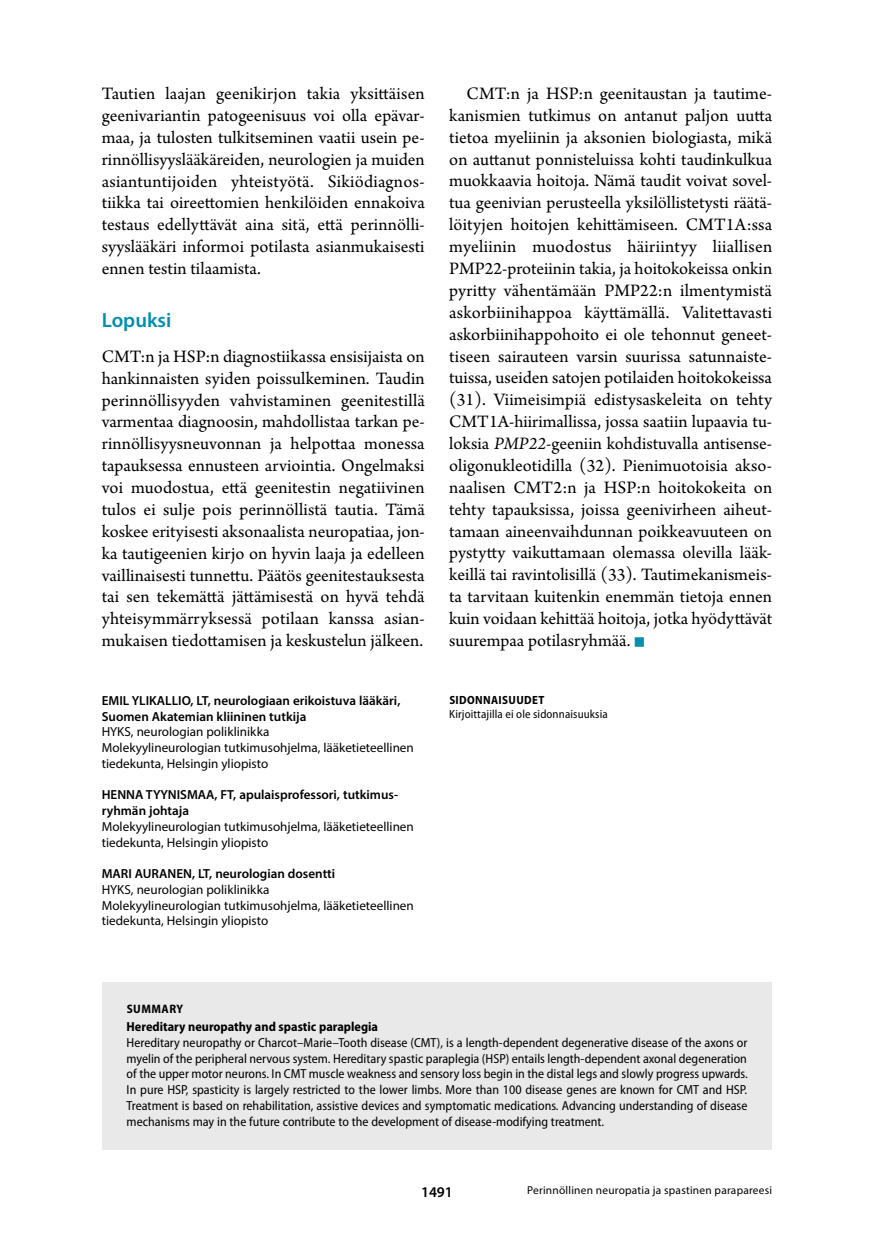
<style>
.page{position:relative;width:874px;height:1241px;background:#fff}
.page>*{position:absolute;margin:0;border:0;box-sizing:border-box;transform-origin:0 0}
.t1{font:42px "Arno Pro";color:#008faf}
.t2{font:600 20.65px "Myriad Pro";color:#008faf}
.t3{font:18.38px/21.9px "Arno Pro";color:#000;text-align:justify}
.t4{font:600 14.88px "Myriad Pro";color:#000}
.t5{font:semi-condensed 13.12px/15.8px "Myriad Pro";color:#000;text-align:justify}
.t6{font:13.12px/15.8px "Myriad Pro";color:#000}
.t7{font:600 13.12px/15.8px "Myriad Pro";color:#000}
.t8{font:700 semi-condensed 13.12px "Myriad Pro";color:#000}
.t9{font:700 semi-condensed 12.25px "Myriad Pro";letter-spacing:.04em;color:#000}
.t10{font:semi-condensed 11.9px "Myriad Pro";letter-spacing:.01em;color:#000}
.t11{font:700 semi-condensed 11.9px "Myriad Pro";letter-spacing:.03em;color:#000}
.t12{font:11.38px "Myriad Pro";letter-spacing:.02em;color:#000}
.s1{font-style:italic}
</style>
<div class="page">
<div style="left:102px;top:981px;width:669px;height:168px;background:#e9e9e9"></div>
<p class="t3" style="left:102px;top:84px;width:324px">Tautien laajan geenikirjon takia yksittäisen geenivariantin patogeenisuus voi olla epävar&shy;maa, ja tulosten tulkitseminen vaatii usein pe&shy;rinnöllisyyslääkäreiden, neurologien ja muiden asiantuntijoiden yhteistyötä. Sikiödiagnos&shy;tiikka tai oireettomien henkilöiden ennakoiva testaus edellyttävät aina sitä, että perinnölli&shy;syyslääkäri informoi potilasta asianmukaisesti ennen testin tilaamista.</p>
<p class="t2" style="left:102px;top:306px;width:71px">Lopuksi</p>
<p class="t3" style="left:102px;top:346px;width:324px">CMT:n ja HSP:n diagnostiikassa ensisijaista on hankinnaisten syiden poissulkeminen. Taudin perinnöllisyyden vahvistaminen geenitestillä varmentaa diagnoosin, mahdollistaa tarkan pe&shy;rinnöllisyysneuvonnan ja helpottaa monessa tapauksessa ennusteen arviointia. Ongelmaksi voi muodostua, että geenitestin negatiivinen tulos ei sulje pois perinnöllistä tautia. Tämä koskee erityisesti aksonaalista neuropatiaa, jon&shy;ka tautigeenien kirjo on hyvin laaja ja edelleen vaillinaisesti tunnettu. Päätös geenitestauksesta tai sen tekemättä jättämisestä on hyvä tehdä yhteisymmärryksessä potilaan kanssa asian&shy;mukaisen tiedottamisen ja keskustelun jälkeen.</p>
<p class="t7" style="left:102px;top:692px;width:300px">EMIL YLIKALLIO, LT, neurologiaan erikoistuva lääkäri,<br>Suomen Akatemian kliininen tutkija</p>
<p class="t6" style="left:102px;top:723px;width:313px">HYKS, neurologian poliklinikka<br>Molekyylineurologian tutkimusohjelma, lääketieteellinen tiedekunta, Helsingin yliopisto</p>
<p class="t7" style="left:102px;top:786px;width:298px">HENNA TYYNISMAA, FT, apulaisprofessori, tutkimus&shy;ryhmän johtaja</p>
<p class="t6" style="left:102px;top:818px;width:313px">Molekyylineurologian tutkimusohjelma, lääketieteellinen tiedekunta, Helsingin yliopisto</p>
<p class="t7" style="left:102px;top:865px;width:235px">MARI AURANEN, LT, neurologian dosentti</p>
<p class="t6" style="left:102px;top:881px;width:313px">HYKS, neurologian poliklinikka<br>Molekyylineurologian tutkimusohjelma, lääketieteellinen tiedekunta, Helsingin yliopisto</p>
<p class="t3" style="left:449px;top:83px;width:324px;text-indent:17px">CMT:n ja HSP:n geenitaustan ja tautime&shy;kanismien tutkimus on antanut paljon uutta tietoa myeliinin ja aksonien biologiasta, mikä on auttanut ponnisteluissa kohti taudinkulkua muokkaavia hoitoja. Nämä taudit voivat sovel&shy;tua geenivian perusteella yksilöllistetysti räätä&shy;löityjen hoitojen kehittämiseen. CMT1A:ssa myeliinin muodostus häiriintyy liiallisen PMP22-proteiinin takia, ja hoitokokeissa onkin pyritty vähentämään PMP22:n ilmentymistä askorbiinihappoa käyttämällä. Valitettavasti askorbiinihappohoito ei ole tehonnut geneet&shy;tiseen sairauteen varsin suurissa satunnaiste&shy;tuissa, useiden satojen potilaiden hoitokokeissa (31). Viimeisimpiä edistysaskeleita on tehty CMT1A-hiirimallissa, jossa saatiin lupaavia tu&shy;loksia <span class="s1">PMP22</span>-geeniin kohdistuvalla antisense&shy;oligonukleotidilla (32). Pienimuotoisia akso&shy;naalisen CMT2:n ja HSP:n hoitokokeita on tehty tapauksissa, joissa geenivirheen aiheut&shy;tamaan aineenvaihdunnan poikkeavuuteen on pystytty vaikuttamaan olemassa olevilla lääk&shy;keillä tai ravintolisillä (33). Tautimekanismeis&shy;ta tarvitaan kuitenkin enemmän tietoja ennen kuin voidaan kehittää hoitoja, jotka hyödyttävät suurempaa potilasryhmää.</p>
<h1 class="t1" style="left:632px;top:615px;width:15px">■</h1>
<p class="t11" style="left:449px;top:692px;width:96px">SIDONNAISUUDET</p>
<p class="t10" style="left:449px;top:706px;width:160px">Kirjoittajilla ei ole sidonnaisuuksia</p>
<p class="t9" style="left:127px;top:1000px;width:58px">SUMMARY</p>
<p class="t8" style="left:126px;top:1018px;width:253px">Hereditary neuropathy and spastic paraplegia</p>
<p class="t5" style="left:126px;top:1034px;width:622px">Hereditary neuropathy or Charcot–Marie–Tooth disease (CMT), is a length-dependent degenerative disease of the axons or myelin of the peripheral nervous system. Hereditary spastic paraplegia (HSP) entails length-dependent axonal degeneration of the upper motor neurons. In CMT muscle weakness and sensory loss begin in the distal legs and slowly progress upwards.<br>In pure HSP, spasticity is largely restricted to the lower limbs. More than 100 disease genes are known for CMT and HSP.<br>Treatment is based on rehabilitation, assistive devices and symptomatic medications. Advancing understanding of disease mechanisms may in the future contribute to the development of disease-modifying treatment.</p>
<p class="t4" style="left:421px;top:1182px;width:33px">1491</p>
<p class="t12" style="left:527px;top:1183px;width:246px">Perinnöllinen neuropatia ja spastinen parapareesi</p>
</div>
